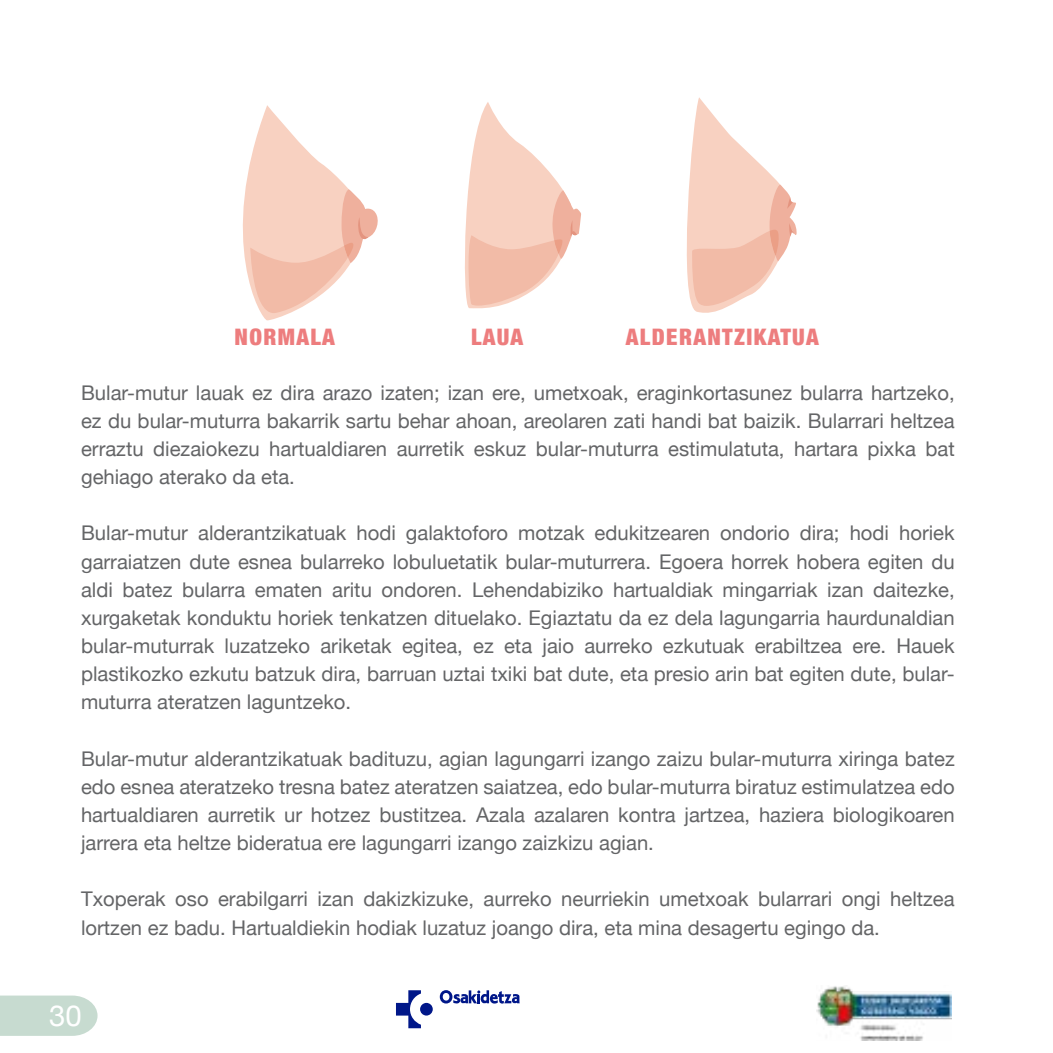
<style>
.page{position:relative;width:1053px;height:1053px;background:#fff}
.page>*{position:absolute;margin:0;border:0;box-sizing:border-box;transform-origin:0 0}
.t1{font:29.25px "Helvetica Neue";color:#fff}
.t2{font:900 condensed 22.72px "Helvetica Neue";letter-spacing:.06em;color:#ed7d7e}
.t3{font:20.25px/28.1px "Helvetica Neue";color:#646567;text-align:justify}
</style>
<div class="page">
<svg style="left:0;top:995px;width:97px;height:40px"></svg>
<svg style="left:440px;top:990px;width:79px;height:14px"></svg>
<svg style="left:396px;top:990px;width:37px;height:38px"></svg>
<img style="left:816px;top:985px;width:135px;height:54px">
<svg style="left:243px;top:105px;width:135px;height:215px"></svg>
<svg style="left:465px;top:102px;width:116px;height:207px"></svg>
<svg style="left:686px;top:97px;width:111px;height:216px"></svg>
<p class="t2" style="left:234px;top:323px;width:102px">NORMALA</p>
<p class="t2" style="left:471px;top:323px;width:54px">LAUA</p>
<p class="t2" style="left:626px;top:323px;width:194px">ALDERANTZIKATUA</p>
<p class="t3" style="left:81px;top:378px;width:875px">Bular-mutur lauak ez dira arazo izaten; izan ere, umetxoak, eraginkortasunez bularra hartzeko, ez du bular-muturra bakarrik sartu behar ahoan, areolaren zati handi bat baizik. Bularrari heltzea erraztu diezaiokezu hartualdiaren aurretik eskuz bular-muturra estimulatuta, hartara pixka bat gehiago aterako da eta.</p>
<p class="t3" style="left:81px;top:519px;width:875px">Bular-mutur alderantzikatuak hodi galaktoforo motzak edukitzearen ondorio dira; hodi horiek garraiatzen dute esnea bularreko lobuluetatik bular-muturrera. Egoera horrek hobera egiten du aldi batez bularra ematen aritu ondoren. Lehendabiziko hartualdiak mingarriak izan daitezke, xurgaketak konduktu horiek tenkatzen dituelako. Egiaztatu da ez dela lagungarria haurdunaldian bular-muturrak luzatzeko ariketak egitea, ez eta jaio aurreko ezkutuak erabiltzea ere. Hauek plastikozko ezkutu batzuk dira, barruan uztai txiki bat dute, eta presio arin bat egiten dute, bular&shy;muturra ateratzen laguntzeko.</p>
<p class="t3" style="left:81px;top:744px;width:875px">Bular-mutur alderantzikatuak badituzu, agian lagungarri izango zaizu bular-muturra xiringa batez edo esnea ateratzeko tresna batez ateratzen saiatzea, edo bular-muturra biratuz estimulatzea edo hartualdiaren aurretik ur hotzez bustitzea. Azala azalaren kontra jartzea, haziera biologikoaren jarrera eta heltze bideratua ere lagungarri izango zaizkizu agian.</p>
<p class="t3" style="left:81px;top:884px;width:875px">Txoperak oso erabilgarri izan dakizkizuke, aurreko neurriekin umetxoak bularrari ongi heltzea lortzen ez badu. Hartualdiekin hodiak luzatuz joango dira, eta mina desagertu egingo da.</p>
<h1 class="t1" style="left:49px;top:997px;width:34px">30</h1>
</div>
